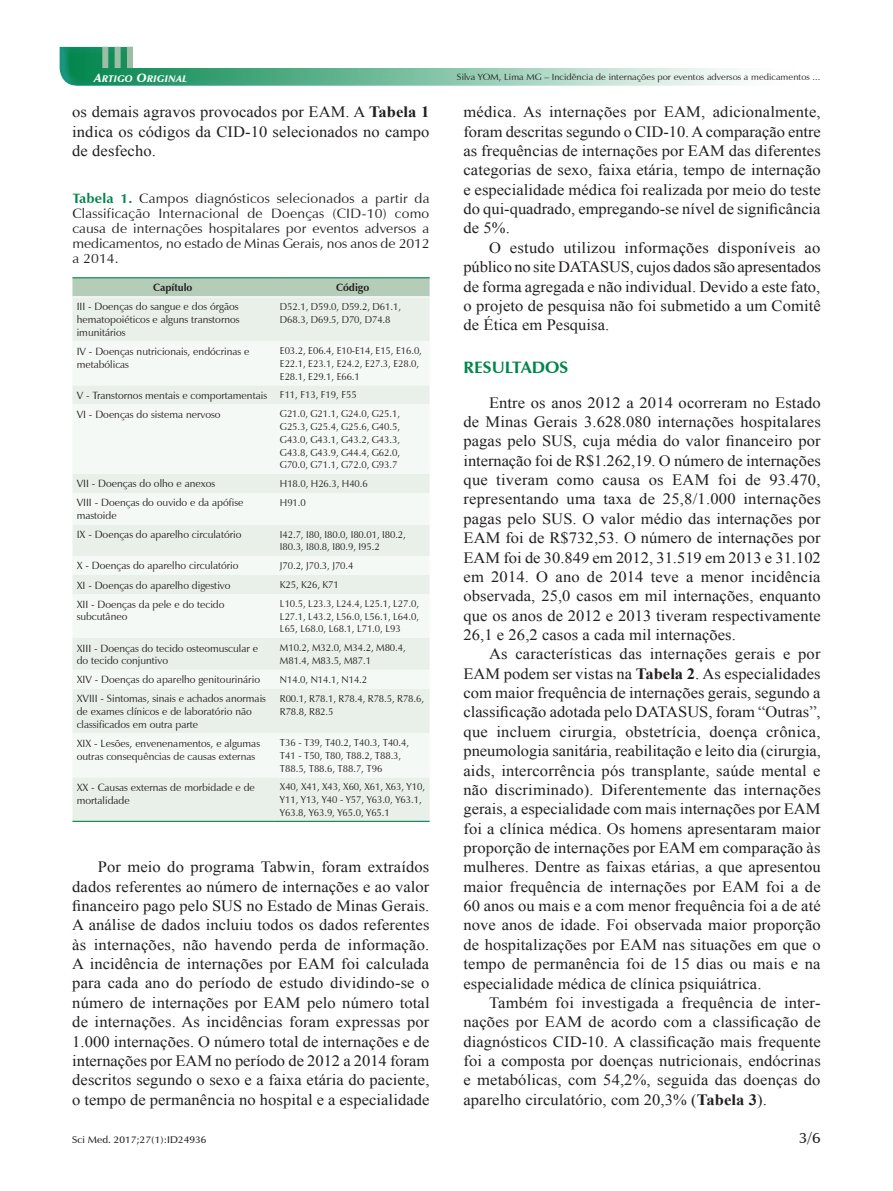
<style>
.page{position:relative;width:893px;height:1191px;background:#fff}
.page>*{position:absolute;margin:0;border:0;box-sizing:border-box;transform-origin:0 0}
.t1{font:700 16.5px "Zapf Humanist 601 BT";letter-spacing:.005em;color:#00854a;scale:1.05 1}
.t2{font:15.75px/19.4px "Times New Roman";letter-spacing:.005em;color:#231f20;text-align:justify;scale:1.05 1}
.t3{font:600 15px "Zapf Humanist 601 BT";color:#231f20;scale:1.05 1}
.t4{font:13.5px/15px "Zapf Humanist 601 BT";letter-spacing:-.005em;color:#231f20;text-align:justify;scale:1.05 1}
.t5{font:10.5px/12.8px "Zapf Humanist 601 BT";color:#231f20}
.t6{font:700 10.5px "Zapf Humanist 601 BT";color:#231f20}
.t7{font:10.05px/12.8px "Zapf Humanist 601 BT";letter-spacing:-.01em;color:#231f20}
.t8{font:600 9.75px "Zapf Humanist 601 BT";letter-spacing:.005em;color:#231f20;scale:1.05 1}
.t9{font:9.6px "Zapf Humanist 601 BT Ultra Italic SC800";letter-spacing:.045em;color:#fff}
.t10{font:9px "Zapf Humanist 601 BT";letter-spacing:.005em;color:#231f20;scale:1.05 1}
.s1{font-size:12px}
.s2{font-weight:700}
.s3{font-weight:700;color:#00854a}
.s4{font-size:10.05px}
</style>
<div class="page">
<div style="left:70px;top:46px;width:750px;height:41px;background:#229b8f;opacity:.75"></div>
<div style="left:58px;top:46px;width:632px;height:41px;background:#229b8f;opacity:.75"></div>
<div style="left:102px;top:47px;width:6px;height:21px;background:#9dbea4"></div>
<div style="left:115px;top:47px;width:6px;height:21px;background:#9dbea4"></div>
<div style="left:127px;top:47px;width:6px;height:21px;background:#9dbea4"></div>
<div style="left:133px;top:45px;width:690px;height:23px;background:#fff"></div>
<div style="left:72px;top:278px;width:358px;height:18px;background:#b4ccb8"></div>
<div style="left:72px;top:297px;width:358px;height:523px;background:#e9f0ea"></div>
<svg style="left:72px;top:341px;width:358px;height:436px;fill:#f5f9f6"></svg>
<hr style="left:72px;top:277px;width:203px;height:1px;background:#00854a">
<hr style="left:275px;top:277px;width:155px;height:1px;background:#00854a">
<hr style="left:72px;top:820px;width:203px;height:2px;background:#00854a">
<hr style="left:275px;top:820px;width:155px;height:2px;background:#00854a">
<p class="t9" style="left:94px;top:73px;width:94px"><span class="s1">A</span>RTIGO <span class="s1">O</span>RIGINAL</p>
<p class="t10" style="left:457px;top:71px;width:348px">Silva YOM, Lima MG – Incidência de internações por eventos adversos a medicamentos ...</p>
<p class="t2" style="left:72px;top:102px;width:342px">os demais agravos provocados por EAM. A <span class="s2">Tabela 1 </span>indica os códigos da CID-10 selecionados no campo de desfecho.</p>
<p class="t2" style="left:463px;top:102px;width:342px">médica. As internações por EAM, adicionalmente, foram descritas segundo o CID-10. A comparação entre as frequências de internações por EAM das diferentes categorias de sexo, faixa etária, tempo de internação e especialidade médica foi realizada por meio do teste do qui-quadrado, empregando-se nível de significância de 5%.</p>
<p class="t2" style="left:463px;top:238px;width:342px;text-indent:26px">O estudo utilizou informações disponíveis ao público no site DATASUS, cujos dados são apresentados de forma agregada e não individual. Devido a este fato, o projeto de pesquisa não foi submetido a um Comitê de Ética em Pesquisa.</p>
<p class="t1" style="left:463px;top:357px;width:101px">RESULTADOS</p>
<p class="t2" style="left:463px;top:392px;width:342px;text-indent:26px">Entre os anos 2012 a 2014 ocorreram no Estado de Minas Gerais 3.628.080 internações hospitalares pagas pelo SUS, cuja média do valor financeiro por internação foi de R$1.262,19. O número de internações que tiveram como causa os EAM foi de 93.470, representando uma taxa de 25,8/1.000 internações pagas pelo SUS. O valor médio das internações por EAM foi de R$732,53. O número de internações por EAM foi de 30.849 em 2012, 31.519 em 2013 e 31.102 em 2014. O ano de 2014 teve a menor incidência observada, 25,0 casos em mil internações, enquanto que os anos de 2012 e 2013 tiveram respectivamente 26,1 e 26,2 casos a cada mil internações.</p>
<p class="t2" style="left:463px;top:644px;width:342px;text-indent:26px">As características das internações gerais e por EAM podem ser vistas na <span class="s2">Tabela 2</span>. As especialidades com maior frequência de internações gerais, segundo a classificação adotada pelo DATASUS, foram “Outras”, que incluem cirurgia, obstetrícia, doença crônica, pneumologia sanitária, reabilitação e leito dia (cirurgia, aids, intercorrência pós transplante, saúde mental e não discriminado). Diferentemente das internações gerais, a especialidade com mais internações por EAM foi a clínica médica. Os homens apresentaram maior proporção de internações por EAM em comparação às mulheres. Dentre as faixas etárias, a que apresentou maior frequência de internações por EAM foi a de 60 anos ou mais e a com menor frequência foi a de até nove anos de idade. Foi observada maior proporção de hospitalizações por EAM nas situações em que o tempo de permanência foi de 15 dias ou mais e na especialidade médica de clínica psiquiátrica.</p>
<p class="t2" style="left:463px;top:992px;width:342px;text-indent:26px">Também foi investigada a frequência de inter&shy;nações por EAM de acordo com a classificação de diagnósticos CID-10. A classificação mais frequente foi a composta por doenças nutricionais, endócrinas e metabólicas, com 54,2%, seguida das doenças do aparelho circulatório, com 20,3% (<span class="s2">Tabela 3</span>).</p>
<p class="t4" style="left:72px;top:190px;width:342px"><span class="s3">Tabela 1.</span> Campos diagnósticos selecionados a partir da Classificação Internacional de Doenças (CID-10) como causa de internações hospitalares por eventos adversos a medicamentos, no estado de Minas Gerais, nos anos de 2012 a 2014.</p>
<p class="t6" style="left:153px;top:281px;width:41px">Capítulo</p>
<p class="t6" style="left:336px;top:281px;width:34px">Código</p>
<p class="t5" style="left:77px;top:300px;width:164px;text-align:justify">III - Doenças do sangue e dos órgãos hematopoiéticos e alguns transtornos imunitários</p>
<p class="t7" style="left:280px;top:300px;width:123px">D52.1, D59.0, D59.2, D61.1,<br>D68.3, D69.5, D70, D74.8</p>
<p class="t5" style="left:77px;top:345px;width:174px">IV - Doenças nutricionais, endócrinas e metabólicas</p>
<p class="t7" style="left:280px;top:344px;width:143px">E03.2, E06.4, E10-E14, E15, E16.0,<br>E22.1, E23.1, E24.2, E27.3, E28.0,<br>E28.1, E29.1, E66.1</p>
<p class="t5" style="left:77px;top:386px;width:281px;line-height:19px">V - Transtornos mentais e comportamentais <span class="s4">F11, F13, F19, F55<br></span>VI - Doenças do sistema nervoso</p>
<p class="t7" style="left:280px;top:407px;width:122px;text-align:justify">G21.0, G21.1, G24.0, G25.1, G25.3, G25.4, G25.6, G40.5, G43.0, G43.1, G43.2, G43.3, G43.8, G43.9, G44.4, G62.0, G70.0, G71.1, G72.0, G93.7</p>
<p class="t5" style="left:77px;top:477px;width:140px">VII - Doenças do olho e anexos</p>
<p class="t7" style="left:280px;top:477px;width:89px">H18.0, H26.3, H40.6</p>
<p class="t5" style="left:77px;top:496px;width:168px">VIII - Doenças do ouvido e da apófise mastoide</p>
<p class="t7" style="left:280px;top:496px;width:27px">H91.0</p>
<p class="t5" style="left:77px;top:528px;width:166px">IX - Doenças do aparelho circulatório</p>
<p class="t7" style="left:280px;top:528px;width:127px">I42.7, I80, I80.0, I80.01, I80.2,<br>I80.3, I80.8, I80.9, I95.2</p>
<p class="t5" style="left:77px;top:559px;width:163px">X - Doenças do aparelho circulatório</p>
<p class="t7" style="left:280px;top:559px;width:75px">J70.2, J70.3, J70.4</p>
<p class="t5" style="left:77px;top:578px;width:155px">XI - Doenças do aparelho digestivo</p>
<p class="t7" style="left:280px;top:578px;width:60px">K25, K26, K71</p>
<p class="t5" style="left:77px;top:597px;width:149px">XII - Doenças da pele e do tecido subcutâneo</p>
<p class="t7" style="left:280px;top:597px;width:141px;text-align:justify">L10.5, L23.3, L24.4, L25.1, L27.0, L27.1, L43.2, L56.0, L56.1, L64.0, L65, L68.0, L68.1, L71.0, L93</p>
<p class="t5" style="left:77px;top:641px;width:183px">XIII - Doenças do tecido osteomuscular e do tecido conjuntivo</p>
<p class="t7" style="left:280px;top:641px;width:127px">M10.2, M32.0, M34.2, M80.4,<br>M81.4, M83.5, M87.1</p>
<p class="t5" style="left:77px;top:673px;width:185px">XIV - Doenças do aparelho genitourinário</p>
<p class="t7" style="left:280px;top:673px;width:89px">N14.0, N14.1, N14.2</p>
<p class="t5" style="left:77px;top:692px;width:191px">XVIII - Sintomas, sinais e achados anormais de exames clínicos e de laboratório não classificados em outra parte</p>
<p class="t7" style="left:280px;top:692px;width:146px">R00.1, R78.1, R78.4, R78.5, R78.6,<br>R78.8, R82.5</p>
<p class="t5" style="left:77px;top:737px;width:185px">XIX - Lesões, envenenamentos, e algumas outras consequências de causas externas</p>
<p class="t7" style="left:280px;top:736px;width:131px">T36 - T39, T40.2, T40.3, T40.4,<br>T41 - T50, T80, T88.2, T88.3,<br>T88.5, T88.6, T88.7, T96</p>
<p class="t5" style="left:77px;top:781px;width:180px">XX - Causas externas de morbidade e de mortalidade</p>
<p class="t7" style="left:280px;top:780px;width:147px">X40, X41, X43, X60, X61, X63, Y10,<br>Y11, Y13, Y40 - Y57, Y63.0, Y63.1,<br>Y63.8, Y63.9, Y65.0, Y65.1</p>
<p class="t2" style="left:72px;top:857px;width:342px;text-indent:26px">Por meio do programa Tabwin, foram extraídos dados referentes ao número de internações e ao valor financeiro pago pelo SUS no Estado de Minas Gerais.<br>A análise de dados incluiu todos os dados referentes às internações, não havendo perda de informação.<br>A incidência de internações por EAM foi calculada para cada ano do período de estudo dividindo-se o número de internações por EAM pelo número total de internações. As incidências foram expressas por 1.000 internações. O número total de internações e de internações por EAM no período de 2012 a 2014 foram descritos segundo o sexo e a faixa etária do paciente, o tempo de permanência no hospital e a especialidade</p>
<p class="t8" style="left:72px;top:1133px;width:129px">Sci Med. 2017;27(1):ID24936</p>
<p class="t3" style="left:799px;top:1128px;width:22px">3/6</p>
</div>
